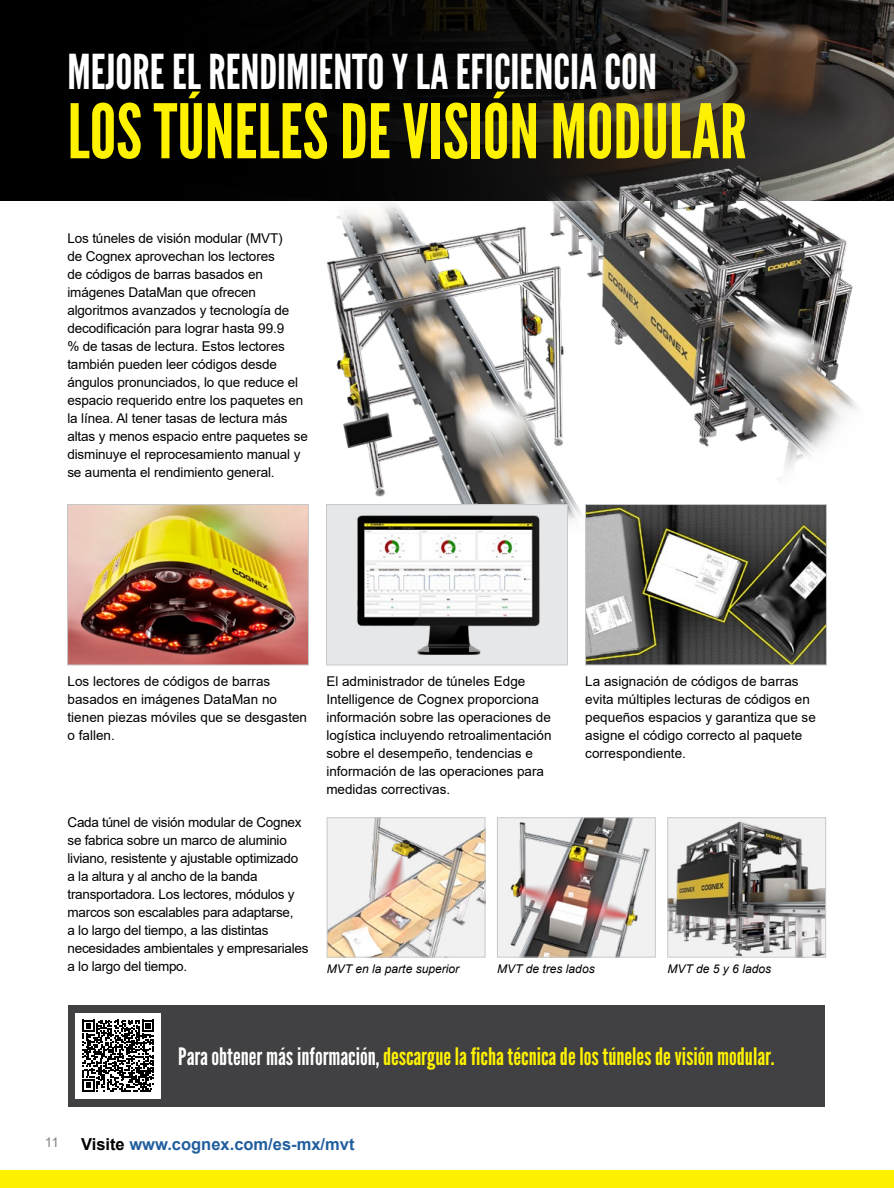
<style>
.page{position:relative;width:894px;height:1188px;background:#fff}
.page>*{position:absolute;margin:0;border:0;box-sizing:border-box;transform-origin:0 0}
.t1{font:75px "League Gothic";color:#fff200}
.t2{font:48px "League Gothic";color:#fff}
.t3{font:24px "League Gothic";color:#fff200}
.t4{font:700 16.5px "Arial";color:#215e9e}
.t5{font:13.5px/18px "Arial";letter-spacing:-.01em;color:#000}
.t6{font:13.5px "Arial";color:#808285}
.t7{font:italic 12px "Arial";color:#000}
.s1{color:#fff}
.s2{color:#000}
</style>
<div class="page">
<div style="left:0;top:1171px;width:893px;height:17px;background:#fff200"></div>
<img style="left:874px;top:0;width:19px;height:201px">
<svg style="left:0;top:0;width:874px;height:201px;background:#13100f"></svg>
<img style="left:288px;top:157px;width:576px;height:409px">
<img style="left:69px;top:506px;width:237px;height:157px">
<div style="left:67px;top:504px;width:241px;height:161px;border:1px solid #c7c8ca"></div>
<img style="left:328px;top:506px;width:237px;height:157px">
<div style="left:326px;top:504px;width:241px;height:161px;border:1px solid #c7c8ca"></div>
<img style="left:587px;top:506px;width:237px;height:157px">
<div style="left:585px;top:504px;width:241px;height:161px;border:1px solid #c7c8ca"></div>
<div style="left:68px;top:1005px;width:756px;height:101px;background:#414042"></div>
<img style="left:329px;top:820px;width:154px;height:135px">
<div style="left:327px;top:818px;width:158px;height:139px;border:1px solid #c7c8ca"></div>
<img style="left:499px;top:820px;width:154px;height:135px">
<div style="left:497px;top:818px;width:158px;height:139px;border:1px solid #c7c8ca"></div>
<img style="left:669px;top:820px;width:154px;height:135px">
<div style="left:667px;top:818px;width:158px;height:139px;border:1px solid #c7c8ca"></div>
<div style="left:75px;top:1013px;width:86px;height:86px;background:#fff"></div>
<svg style="left:82px;top:1020px;width:72px;height:72px"></svg>
<h2 class="t2" style="left:68px;top:44px;width:590px">MEJORE EL RENDIMIENTO Y LA EFICIENCIA CON</h2>
<h1 class="t1" style="left:68px;top:87px;width:680px">LOS TÚNELES DE VISIÓN MODULAR</h1>
<p class="t5" style="left:67px;top:229px;width:242px">Los túneles de visión modular (MVT)<br>de Cognex aprovechan los lectores<br>de códigos de barras basados en imágenes DataMan que ofrecen algoritmos avanzados y tecnología de decodificación para lograr hasta 99.9<br>% de tasas de lectura. Estos lectores también pueden leer códigos desde ángulos pronunciados, lo que reduce el espacio requerido entre los paquetes en la línea. Al tener tasas de lectura más altas y menos espacio entre paquetes se disminuye el reprocesamiento manual y se aumenta el rendimiento general.</p>
<p class="t5" style="left:68px;top:672px;width:241px">Los lectores de códigos de barras basados en imágenes DataMan no tienen piezas móviles que se desgasten o fallen.</p>
<p class="t5" style="left:326px;top:672px;width:227px">El administrador de túneles Edge Intelligence de Cognex proporciona información sobre las operaciones de logística incluyendo retroalimentación sobre el desempeño, tendencias e información de las operaciones para medidas correctivas.</p>
<p class="t5" style="left:585px;top:672px;width:232px">La asignación de códigos de barras evita múltiples lecturas de códigos en pequeños espacios y garantiza que se asigne el código correcto al paquete correspondiente.</p>
<p class="t5" style="left:68px;top:813px;width:242px">Cada túnel de visión modular de Cognex se fabrica sobre un marco de aluminio liviano, resistente y ajustable optimizado a la altura y al ancho de la banda transportadora. Los lectores, módulos y marcos son escalables para adaptarse,<br>a lo largo del tiempo, a las distintas necesidades ambientales y empresariales a lo largo del tiempo.</p>
<p class="t7" style="left:327px;top:961px;width:134px">MVT en la parte superior</p>
<p class="t7" style="left:497px;top:961px;width:99px">MVT de tres lados</p>
<p class="t7" style="left:667px;top:961px;width:105px">MVT de 5 y 6 lados</p>
<h3 class="t3" style="left:178px;top:1042px;width:597px"><span class="s1">Para obtener más información,</span> descargue la ficha técnica de los túneles de visión modular.</h3>
<p class="t6" style="left:45px;top:1133px;width:16px">11</p>
<p class="t4" style="left:81px;top:1132px;width:275px"><span class="s2">Visite</span> www.cognex.com/es-mx/mvt</p>
</div>
